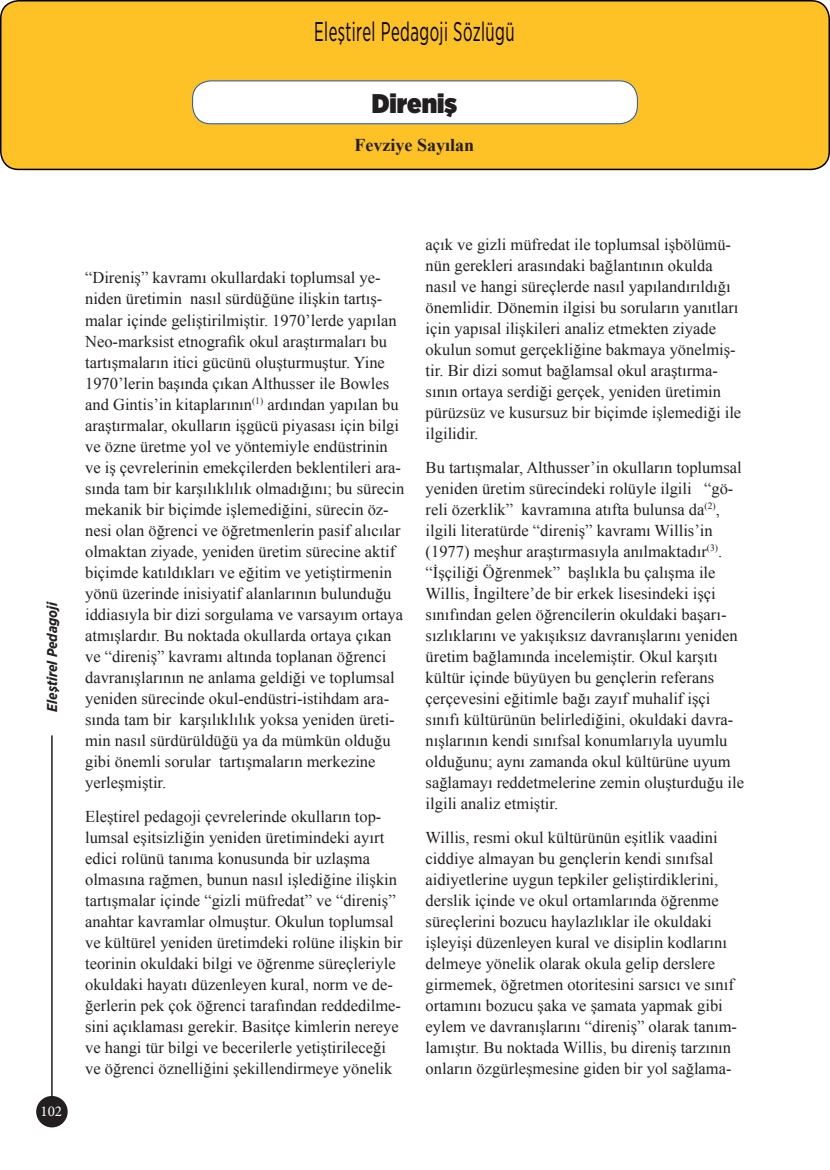
<style>
.page{position:relative;width:830px;height:1170px;background:#fff}
.page>*{position:absolute;margin:0;border:0;box-sizing:border-box;transform-origin:0 0}
.t1{font:27px "Gotham Narrow";letter-spacing:.025em;color:#000;scale:.63 1}
.t2{font:900 27px "Gotham Narrow";color:#231f20}
.t3{font:700 18px "Times New Roman";color:#231f20}
.t4{font:16.5px/21px "Times New Roman";color:#231f20}
.t5{font:15px "Minion Pro";color:#fff}
.t6{font:italic 700 14.25px "Gotham Narrow";color:#231f20}
</style>
<div class="page">
<hr style="left:51px;top:735px;width:2px;height:374px;background:#231f20">
<div style="left:36px;top:1095px;width:32px;height:32px;background:#231f20;border-radius:50%"></div>
<div style="left:1px;top:1px;width:827px;height:168px;background:#fec126;border-radius:18px"></div>
<div style="left:0;top:0;width:829px;height:170px;border:2px solid #000;border-radius:18px"></div>
<div style="left:192px;top:81px;width:445px;height:43px;background:#fff;border-radius:18px"></div>
<div style="left:192px;top:80px;width:445px;height:44px;border:1px solid #1e56a6;border-radius:18px"></div>
<h1 class="t1" style="left:314px;top:15px;width:319px">Eleştirel Pedagoji Sözlügü</h1>
<h1 class="t2" style="left:371px;top:85px;width:87px">Direniş</h1>
<p class="t3" style="left:354px;top:132px;width:121px">Fevziye Sayılan</p>
<p class="t6" style="left:43px;top:711px;width:112px;rotate:-90deg">Eleştirel Pedagoji</p>
<p class="t5" style="left:40px;top:1101px;width:23px">102</p>
<p class="t4" style="left:85px;top:267px;width:320px">“Direniş” kavramı okullardaki toplumsal ye&shy;niden üretimin nasıl sürdüğüne ilişkin tartış&shy;malar içinde geliştirilmiştir. 1970’lerde yapılan Neo-marksist etnografik okul araştırmaları bu tartışmaların itici gücünü oluşturmuştur. Yine 1970’lerin başında çıkan Althusser ile Bowles and Gintis’in kitaplarının<sup>(1)</sup> ardından yapılan bu araştırmalar, okulların işgücü piyasası için bilgi ve özne üretme yol ve yöntemiyle endüstrinin ve iş çevrelerinin emekçilerden beklentileri ara&shy;sında tam bir karşılıklılık olmadığını; bu sürecin mekanik bir biçimde işlemediğini, sürecin öz&shy;nesi olan öğrenci ve öğretmenlerin pasif alıcılar olmaktan ziyade, yeniden üretim sürecine aktif biçimde katıldıkları ve eğitim ve yetiştirmenin yönü üzerinde inisiyatif alanlarının bulunduğu iddiasıyla bir dizi sorgulama ve varsayım ortaya atmışlardır. Bu noktada okullarda ortaya çıkan ve “direniş” kavramı altında toplanan öğrenci davranışlarının ne anlama geldiği ve toplumsal yeniden sürecinde okul-endüstri-istihdam ara&shy;sında tam bir karşılıklılık yoksa yeniden üreti&shy;min nasıl sürdürüldüğü ya da mümkün olduğu gibi önemli sorular tartışmaların merkezine yerleşmiştir.</p>
<p class="t4" style="left:85px;top:805px;width:319px">Eleştirel pedagoji çevrelerinde okulların top&shy;lumsal eşitsizliğin yeniden üretimindeki ayırt edici rolünü tanıma konusunda bir uzlaşma olmasına rağmen, bunun nasıl işlediğine ilişkin tartışmalar içinde “gizli müfredat” ve “direniş” anahtar kavramlar olmuştur. Okulun toplumsal ve kültürel yeniden üretimdeki rolüne ilişkin bir teorinin okuldaki bilgi ve öğrenme süreçleriyle okuldaki hayatı düzenleyen kural, norm ve de&shy;ğerlerin pek çok öğrenci tarafından reddedilme&shy;sini açıklaması gerekir. Basitçe kimlerin nereye ve hangi tür bilgi ve becerilerle yetiştirileceği ve öğrenci öznelliğini şekillendirmeye yönelik</p>
<p class="t4" style="left:425px;top:233px;width:317px">açık ve gizli müfredat ile toplumsal işbölümü&shy;nün gerekleri arasındaki bağlantının okulda nasıl ve hangi süreçlerde nasıl yapılandırıldığı önemlidir. Dönemin ilgisi bu soruların yanıtları için yapısal ilişkileri analiz etmekten ziyade okulun somut gerçekliğine bakmaya yönelmiş&shy;tir. Bir dizi somut bağlamsal okul araştırma&shy;sının ortaya serdiği gerçek, yeniden üretimin pürüzsüz ve kusursuz bir biçimde işlemediği ile ilgilidir.</p>
<p class="t4" style="left:425px;top:456px;width:320px">Bu tartışmalar, Althusser’in okulların toplumsal yeniden üretim sürecindeki rolüyle ilgili “gö&shy;reli özerklik” kavramına atıfta bulunsa da<sup>(2)</sup>, ilgili literatürde “direniş” kavramı Willis’in (1977) meşhur araştırmasıyla anılmaktadır<sup>(3)</sup>. “İşçiliği Öğrenmek” başlıkla bu çalışma ile Willis, İngiltere’de bir erkek lisesindeki işçi sınıfından gelen öğrencilerin okuldaki başarı&shy;sızlıklarını ve yakışıksız davranışlarını yeniden üretim bağlamında incelemiştir. Okul karşıtı kültür içinde büyüyen bu gençlerin referans çerçevesini eğitimle bağı zayıf muhalif işçi sınıfı kültürünün belirlediğini, okuldaki davra&shy;nışlarının kendi sınıfsal konumlarıyla uyumlu olduğunu; aynı zamanda okul kültürüne uyum sağlamayı reddetmelerine zemin oluşturduğu ile ilgili analiz etmiştir.</p>
<p class="t4" style="left:425px;top:826px;width:313px">Willis, resmi okul kültürünün eşitlik vaadini ciddiye almayan bu gençlerin kendi sınıfsal aidiyetlerine uygun tepkiler geliştirdiklerini, derslik içinde ve okul ortamlarında öğrenme süreçlerini bozucu haylazlıklar ile okuldaki işleyişi düzenleyen kural ve disiplin kodlarını delmeye yönelik olarak okula gelip derslere girmemek, öğretmen otoritesini sarsıcı ve sınıf ortamını bozucu şaka ve şamata yapmak gibi eylem ve davranışlarını “direniş” olarak tanım&shy;lamıştır. Bu noktada Willis, bu direniş tarzının onların özgürleşmesine giden bir yol sağlama-</p>
</div>
